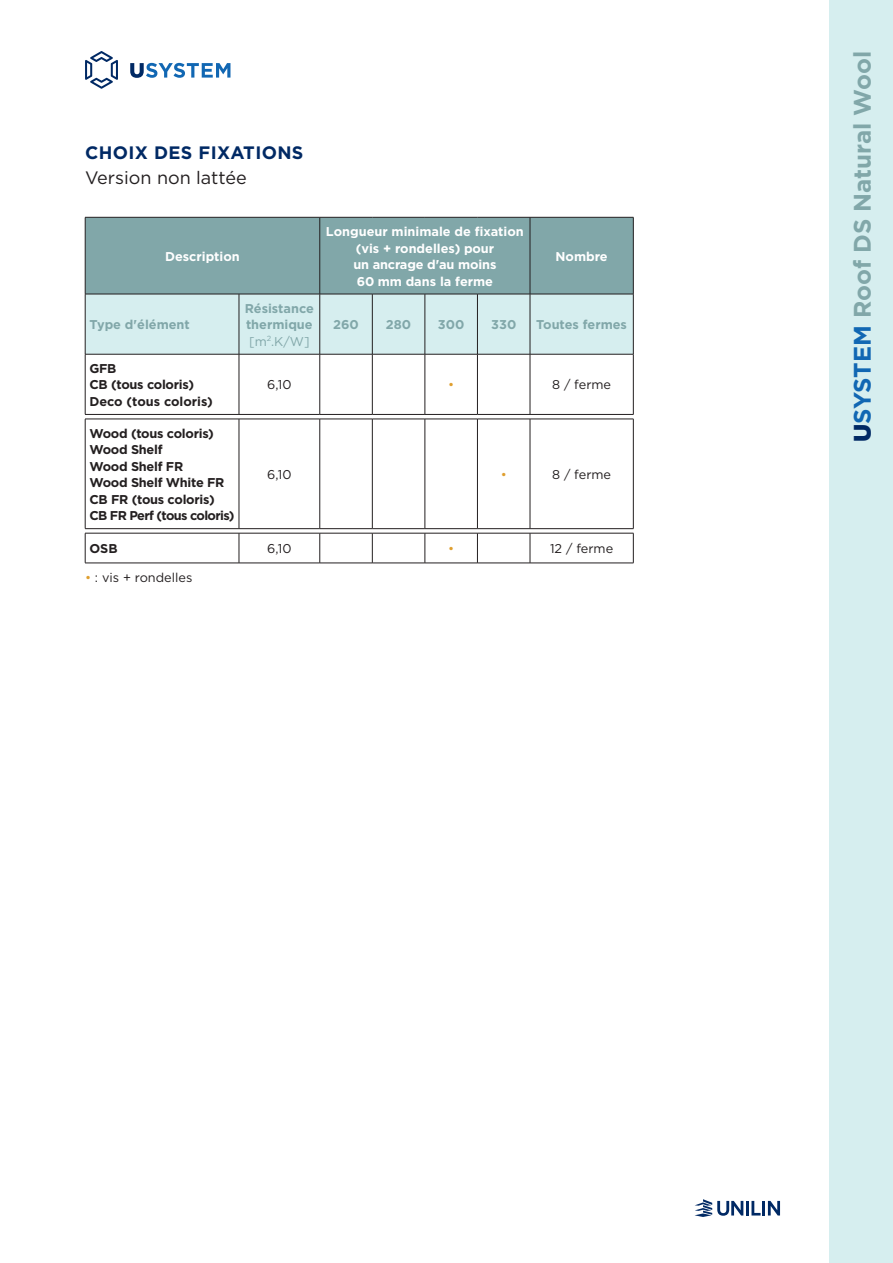
<style>
.page{position:relative;width:893px;height:1263px;background:#fff}
.page>*{position:absolute;margin:0;border:0;box-sizing:border-box;transform-origin:0 0}
.t1{font:700 24px "Gotham";color:#81a7a9}
.TITEL{font:700 18px/25.5px "Gotham";letter-spacing:.02em;color:#002964}
.t2{font:700 12.75px/16.5px "Gotham";color:#fff;text-align:center}
.t3{font:700 12.75px/16.5px "Gotham";letter-spacing:-.02em;color:#231f20}
.t4{font:700 12.75px/16.5px "Gotham";color:#81a7a9;text-align:justify}
.t5{font:12.75px "Gotham";color:#231f20}
.t6{font:700 12.75px "Gotham";letter-spacing:-.05em;color:#231f20}
.t7{font:700 12.75px "Gotham";color:#231f20}
.t8{font:12.75px "Gotham";color:#df9f2f}
.s1{font-weight:400;color:#231f20}
.s2{font-weight:400}
.s3{color:#df9f2f}
.s4{font-weight:900;color:#002964}
.s5{color:#1167b3}
</style>
<div class="page">
<div style="left:829px;top:0;width:64px;height:1263px;background:#d6eeef"></div>
<svg style="left:130px;top:63px;width:100px;height:15px"></svg>
<svg style="left:85px;top:51px;width:33px;height:38px"></svg>
<svg style="left:695px;top:1199px;width:48px;height:18px"></svg>
<hr style="left:746px;top:1201px;width:3px;height:14px;background:#002964">
<svg style="left:751px;top:1201px;width:10px;height:14px"></svg>
<hr style="left:762px;top:1201px;width:3px;height:14px;background:#002964">
<svg style="left:768px;top:1201px;width:12px;height:14px"></svg>
<svg style="left:86px;top:218px;width:547px;height:136px;background:#a4c4c6"></svg>
<hr style="left:319px;top:217px;width:1px;height:77px;background:#231f20">
<hr style="left:85px;top:217px;width:154px;height:1px;background:#231f20">
<hr style="left:85px;top:217px;width:1px;height:77px;background:#231f20">
<hr style="left:239px;top:217px;width:81px;height:1px;background:#231f20">
<hr style="left:320px;top:217px;width:52px;height:1px;background:#231f20">
<hr style="left:372px;top:217px;width:53px;height:1px;background:#231f20">
<hr style="left:425px;top:217px;width:52px;height:1px;background:#231f20">
<hr style="left:477px;top:217px;width:53px;height:1px;background:#231f20">
<hr style="left:530px;top:217px;width:1px;height:77px;background:#231f20">
<hr style="left:85px;top:294px;width:154px;height:1px;background:#231f20">
<hr style="left:85px;top:294px;width:1px;height:60px;background:#231f20">
<hr style="left:239px;top:294px;width:81px;height:1px;background:#231f20">
<hr style="left:239px;top:294px;width:1px;height:60px;background:#231f20">
<hr style="left:320px;top:294px;width:52px;height:1px;background:#231f20">
<hr style="left:319px;top:294px;width:1px;height:60px;background:#231f20">
<hr style="left:372px;top:294px;width:53px;height:1px;background:#231f20">
<hr style="left:372px;top:294px;width:1px;height:60px;background:#231f20">
<hr style="left:425px;top:294px;width:52px;height:1px;background:#231f20">
<hr style="left:425px;top:294px;width:1px;height:60px;background:#231f20">
<hr style="left:477px;top:294px;width:53px;height:1px;background:#231f20">
<hr style="left:477px;top:294px;width:1px;height:60px;background:#231f20">
<hr style="left:530px;top:294px;width:103px;height:1px;background:#231f20">
<hr style="left:530px;top:294px;width:1px;height:60px;background:#231f20">
<hr style="left:633px;top:294px;width:1px;height:60px;background:#231f20">
<hr style="left:320px;top:354px;width:52px;height:1px;background:#231f20">
<hr style="left:319px;top:354px;width:1px;height:60px;background:#231f20">
<hr style="left:372px;top:354px;width:1px;height:60px;background:#231f20">
<hr style="left:320px;top:419px;width:52px;height:1px;background:#231f20">
<hr style="left:319px;top:419px;width:1px;height:109px;background:#231f20">
<hr style="left:372px;top:419px;width:1px;height:109px;background:#231f20">
<hr style="left:320px;top:533px;width:52px;height:1px;background:#231f20">
<hr style="left:319px;top:533px;width:1px;height:30px;background:#231f20">
<hr style="left:372px;top:533px;width:1px;height:30px;background:#231f20">
<hr style="left:320px;top:563px;width:52px;height:1px;background:#231f20">
<hr style="left:239px;top:354px;width:81px;height:1px;background:#231f20">
<hr style="left:239px;top:419px;width:81px;height:1px;background:#231f20">
<hr style="left:239px;top:533px;width:81px;height:1px;background:#231f20">
<hr style="left:239px;top:563px;width:81px;height:1px;background:#231f20">
<hr style="left:372px;top:354px;width:53px;height:1px;background:#231f20">
<hr style="left:425px;top:354px;width:52px;height:1px;background:#231f20">
<hr style="left:425px;top:354px;width:1px;height:60px;background:#231f20">
<hr style="left:477px;top:354px;width:53px;height:1px;background:#231f20">
<hr style="left:477px;top:354px;width:1px;height:60px;background:#231f20">
<hr style="left:530px;top:354px;width:103px;height:1px;background:#231f20">
<hr style="left:530px;top:354px;width:1px;height:60px;background:#231f20">
<hr style="left:633px;top:354px;width:1px;height:60px;background:#231f20">
<hr style="left:372px;top:419px;width:53px;height:1px;background:#231f20">
<hr style="left:425px;top:419px;width:52px;height:1px;background:#231f20">
<hr style="left:425px;top:419px;width:1px;height:109px;background:#231f20">
<hr style="left:477px;top:419px;width:53px;height:1px;background:#231f20">
<hr style="left:477px;top:419px;width:1px;height:109px;background:#231f20">
<hr style="left:530px;top:419px;width:103px;height:1px;background:#231f20">
<hr style="left:530px;top:419px;width:1px;height:109px;background:#231f20">
<hr style="left:633px;top:419px;width:1px;height:109px;background:#231f20">
<hr style="left:372px;top:533px;width:53px;height:1px;background:#231f20">
<hr style="left:425px;top:533px;width:52px;height:1px;background:#231f20">
<hr style="left:425px;top:533px;width:1px;height:30px;background:#231f20">
<hr style="left:477px;top:533px;width:53px;height:1px;background:#231f20">
<hr style="left:477px;top:533px;width:1px;height:30px;background:#231f20">
<hr style="left:530px;top:533px;width:103px;height:1px;background:#231f20">
<hr style="left:530px;top:533px;width:1px;height:30px;background:#231f20">
<hr style="left:633px;top:533px;width:1px;height:30px;background:#231f20">
<hr style="left:372px;top:563px;width:53px;height:1px;background:#231f20">
<hr style="left:425px;top:563px;width:52px;height:1px;background:#231f20">
<hr style="left:477px;top:563px;width:53px;height:1px;background:#231f20">
<hr style="left:530px;top:563px;width:103px;height:1px;background:#231f20">
<hr style="left:85px;top:354px;width:1px;height:60px;background:#231f20">
<hr style="left:239px;top:354px;width:1px;height:60px;background:#231f20">
<hr style="left:85px;top:414px;width:154px;height:1px;background:#231f20">
<hr style="left:239px;top:414px;width:81px;height:1px;background:#231f20">
<hr style="left:320px;top:414px;width:52px;height:1px;background:#231f20">
<hr style="left:372px;top:414px;width:53px;height:1px;background:#231f20">
<hr style="left:425px;top:414px;width:52px;height:1px;background:#231f20">
<hr style="left:477px;top:414px;width:53px;height:1px;background:#231f20">
<hr style="left:530px;top:414px;width:103px;height:1px;background:#231f20">
<hr style="left:85px;top:419px;width:1px;height:109px;background:#231f20">
<hr style="left:239px;top:419px;width:1px;height:109px;background:#231f20">
<hr style="left:85px;top:528px;width:154px;height:1px;background:#231f20">
<hr style="left:239px;top:528px;width:81px;height:1px;background:#231f20">
<hr style="left:320px;top:528px;width:52px;height:1px;background:#231f20">
<hr style="left:372px;top:528px;width:53px;height:1px;background:#231f20">
<hr style="left:425px;top:528px;width:52px;height:1px;background:#231f20">
<hr style="left:477px;top:528px;width:53px;height:1px;background:#231f20">
<hr style="left:530px;top:528px;width:103px;height:1px;background:#231f20">
<hr style="left:85px;top:533px;width:154px;height:1px;background:#231f20">
<hr style="left:85px;top:533px;width:1px;height:30px;background:#231f20">
<hr style="left:239px;top:533px;width:1px;height:30px;background:#231f20">
<hr style="left:85px;top:563px;width:154px;height:1px;background:#231f20">
<hr style="left:530px;top:217px;width:103px;height:1px;background:#231f20">
<hr style="left:633px;top:217px;width:1px;height:77px;background:#231f20">
<hr style="left:85px;top:354px;width:154px;height:1px;background:#231f20">
<hr style="left:85px;top:419px;width:154px;height:1px;background:#231f20">
<p class="TITEL" style="left:85px;top:140px;width:220px">CHOIX DES FIXATIONS<br><span class="s1">Version non lattée</span></p>
<p class="t2" style="left:165px;top:248px;width:76px">Description</p>
<p class="t4" style="left:89px;top:316px;width:102px">Type d'élément</p>
<p class="t4" style="left:245px;top:300px;width:71px">Résistance thermique <span class="s2">[m</span><sup>2</sup><span class="s2">.K/W]</span></p>
<p class="t2" style="left:326px;top:223px;width:199px">Longueur minimale de fixation (vis + rondelles) pour<br>un ancrage d'au moins<br>60 mm dans la ferme</p>
<p class="t2" style="left:556px;top:248px;width:54px">Nombre</p>
<p class="t4" style="left:333px;top:316px;width:27px">260</p>
<p class="t4" style="left:386px;top:316px;width:27px">280</p>
<p class="t4" style="left:438px;top:316px;width:28px">300</p>
<p class="t4" style="left:491px;top:316px;width:27px">330</p>
<p class="t4" style="left:536px;top:316px;width:92px">Toutes fermes</p>
<p class="t3" style="left:89px;top:360px;width:29px">GFB</p>
<p class="t3" style="left:89px;top:377px;width:106px">CB (tous coloris)</p>
<p class="t7" style="left:89px;top:393px;width:125px">Deco (tous coloris)</p>
<p class="t3" style="left:89px;top:425px;width:126px">Wood (tous coloris)<br>Wood Shelf</p>
<p class="t3" style="left:89px;top:458px;width:95px">Wood Shelf FR</p>
<p class="t3" style="left:89px;top:474px;width:137px">Wood Shelf White FR</p>
<p class="t3" style="left:89px;top:491px;width:127px">CB FR (tous coloris)</p>
<p class="t6" style="left:89px;top:507px;width:147px">CB FR Perf (tous coloris)</p>
<p class="t5" style="left:267px;top:377px;width:26px">6,10</p>
<p class="t8" style="left:448px;top:377px;width:8px">•</p>
<p class="t5" style="left:552px;top:377px;width:61px">8 / ferme</p>
<p class="t5" style="left:267px;top:466px;width:26px">6,10</p>
<p class="t8" style="left:501px;top:466px;width:8px">•</p>
<p class="t5" style="left:552px;top:466px;width:61px">8 / ferme</p>
<p class="t3" style="left:89px;top:540px;width:30px">OSB</p>
<p class="t5" style="left:267px;top:540px;width:26px">6,10</p>
<p class="t8" style="left:448px;top:540px;width:8px">•</p>
<p class="t5" style="left:550px;top:540px;width:65px">12 / ferme</p>
<p class="t5" style="left:85px;top:569px;width:109px"><span class="s3">•</span> : vis + rondelles</p>
<p class="t1" style="left:846px;top:442px;width:392px;rotate:-90deg"><span class="s4">U</span><span class="s5">SYSTEM</span> Roof DS Natural Wool</p>
</div>
